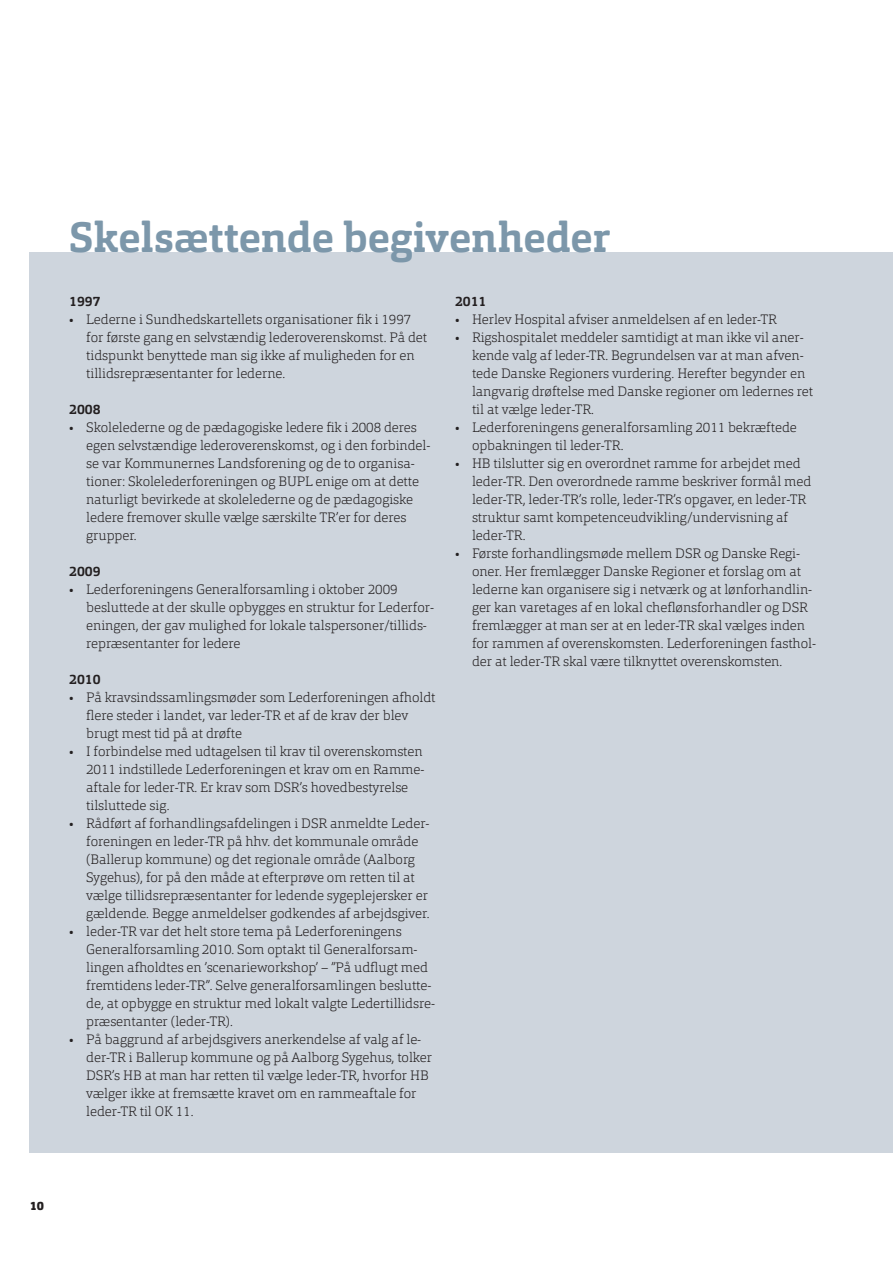
<style>
.page{position:relative;width:893px;height:1263px;background:#fff}
.page>*{position:absolute;margin:0;border:0;box-sizing:border-box;transform-origin:0 0}
.t1{font:700 42px "Orgon Slab";letter-spacing:-.005em;color:#7c97aa}
.t2{font:200 13.5px/18px "Orgon Slab";letter-spacing:-.005em;color:#231f20}
.t3{font:700 13.5px "Orgon Slab";color:#231f20}
.t4{font:900 12px "Orgon Slab";color:#231f20}
</style>
<div class="page">
<div style="left:30px;top:252px;width:863px;height:900px;background:#ced5dd"></div>
<h1 class="t1" style="left:69px;top:210px;width:543px">Skelsættende begivenheder</h1>
<p class="t3" style="left:69px;top:293px;width:33px">1997</p>
<p class="t2" style="left:86px;top:310px;width:342px;text-indent:-17px">• Lederne i Sundhedskartellets organisationer fik i 1997 for første gang en selvstændig lederoverenskomst. På det tidspunkt benyttede man sig ikke af muligheden for en tillidsrepræsentanter for lederne.</p>
<p class="t3" style="left:69px;top:401px;width:33px">2008</p>
<p class="t2" style="left:86px;top:418px;width:346px;text-indent:-17px">• Skolelederne og de pædagogiske ledere fik i 2008 deres egen selvstændige lederoverenskomst, og i den forbindel&shy;se var Kommunernes Landsforening og de to organisa&shy;tioner: Skolelederforeningen og BUPL enige om at dette naturligt bevirkede at skolelederne og de pædagogiske ledere fremover skulle vælge særskilte TR’er for deres grupper.</p>
<p class="t3" style="left:69px;top:563px;width:33px">2009</p>
<p class="t2" style="left:86px;top:580px;width:349px;text-indent:-17px">• Lederforeningens Generalforsamling i oktober 2009 besluttede at der skulle opbygges en struktur for Lederfor&shy;eningen, der gav mulighed for lokale talspersoner/tillids&shy;repræsentanter for ledere</p>
<p class="t3" style="left:69px;top:671px;width:33px">2010</p>
<p class="t2" style="left:86px;top:688px;width:351px;text-indent:-17px">• På kravsindssamlingsmøder som Lederforeningen afholdt flere steder i landet, var leder-TR et af de krav der blev brugt mest tid på at drøfte</p>
<p class="t2" style="left:86px;top:742px;width:340px;text-indent:-17px">• I forbindelse med udtagelsen til krav til overenskomsten 2011 indstillede Lederforeningen et krav om en Ramme&shy;aftale for leder-TR. Er krav som DSR’s hovedbestyrelse tilsluttede sig.</p>
<p class="t2" style="left:86px;top:814px;width:345px;text-indent:-17px">• Rådført af forhandlingsafdelingen i DSR anmeldte Leder&shy;foreningen en leder-TR på hhv. det kommunale område (Ballerup kommune) og det regionale område (Aalborg Sygehus), for på den måde at efterprøve om retten til at vælge tillidsrepræsentanter for ledende sygeplejersker er gældende. Begge anmeldelser godkendes af arbejdsgiver.</p>
<p class="t2" style="left:86px;top:922px;width:350px;text-indent:-17px">• leder-TR var det helt store tema på Lederforeningens Generalforsamling 2010. Som optakt til Generalforsam&shy;lingen afholdtes en ’scenarieworkshop’ – ”På udflugt med fremtidens leder-TR”. Selve generalforsamlingen beslutte&shy;de, at opbygge en struktur med lokalt valgte Ledertillidsre&shy;præsentanter (leder-TR).</p>
<p class="t2" style="left:86px;top:1030px;width:347px;text-indent:-17px">• På baggrund af arbejdsgivers anerkendelse af valg af le&shy;der-TR i Ballerup kommune og på Aalborg Sygehus, tolker DSR’s HB at man har retten til vælge leder-TR, hvorfor HB vælger ikke at fremsætte kravet om en rammeaftale for leder-TR til OK 11.</p>
<p class="t3" style="left:455px;top:292px;width:33px">2011</p>
<p class="t2" style="left:455px;top:310px;width:324px">• Herlev Hospital afviser anmeldelsen af en leder-TR</p>
<p class="t2" style="left:472px;top:328px;width:342px;text-indent:-17px">• Rigshospitalet meddeler samtidigt at man ikke vil aner&shy;kende valg af leder-TR. Begrundelsen var at man afven&shy;tede Danske Regioners vurdering. Herefter begynder en langvarig drøftelse med Danske regioner om ledernes ret til at vælge leder-TR.</p>
<p class="t2" style="left:472px;top:418px;width:326px;text-indent:-17px">• Lederforeningens generalforsamling 2011 bekræftede opbakningen til leder-TR.</p>
<p class="t2" style="left:472px;top:454px;width:341px;text-indent:-17px">• HB tilslutter sig en overordnet ramme for arbejdet med leder-TR. Den overordnede ramme beskriver formål med leder-TR, leder-TR’s rolle, leder-TR’s opgaver, en leder-TR struktur samt kompetenceudvikling/undervisning af leder-TR.</p>
<p class="t2" style="left:472px;top:544px;width:346px;text-indent:-17px">• Første forhandlingsmøde mellem DSR og Danske Regi&shy;oner. Her fremlægger Danske Regioner et forslag om at lederne kan organisere sig i netværk og at lønforhandlin&shy;ger kan varetages af en lokal cheflønsforhandler og DSR fremlægger at man ser at en leder-TR skal vælges inden for rammen af overenskomsten. Lederforeningen fasthol&shy;der at leder-TR skal være tilknyttet overenskomsten.</p>
<p class="t4" style="left:30px;top:1198px;width:16px">10</p>
</div>
